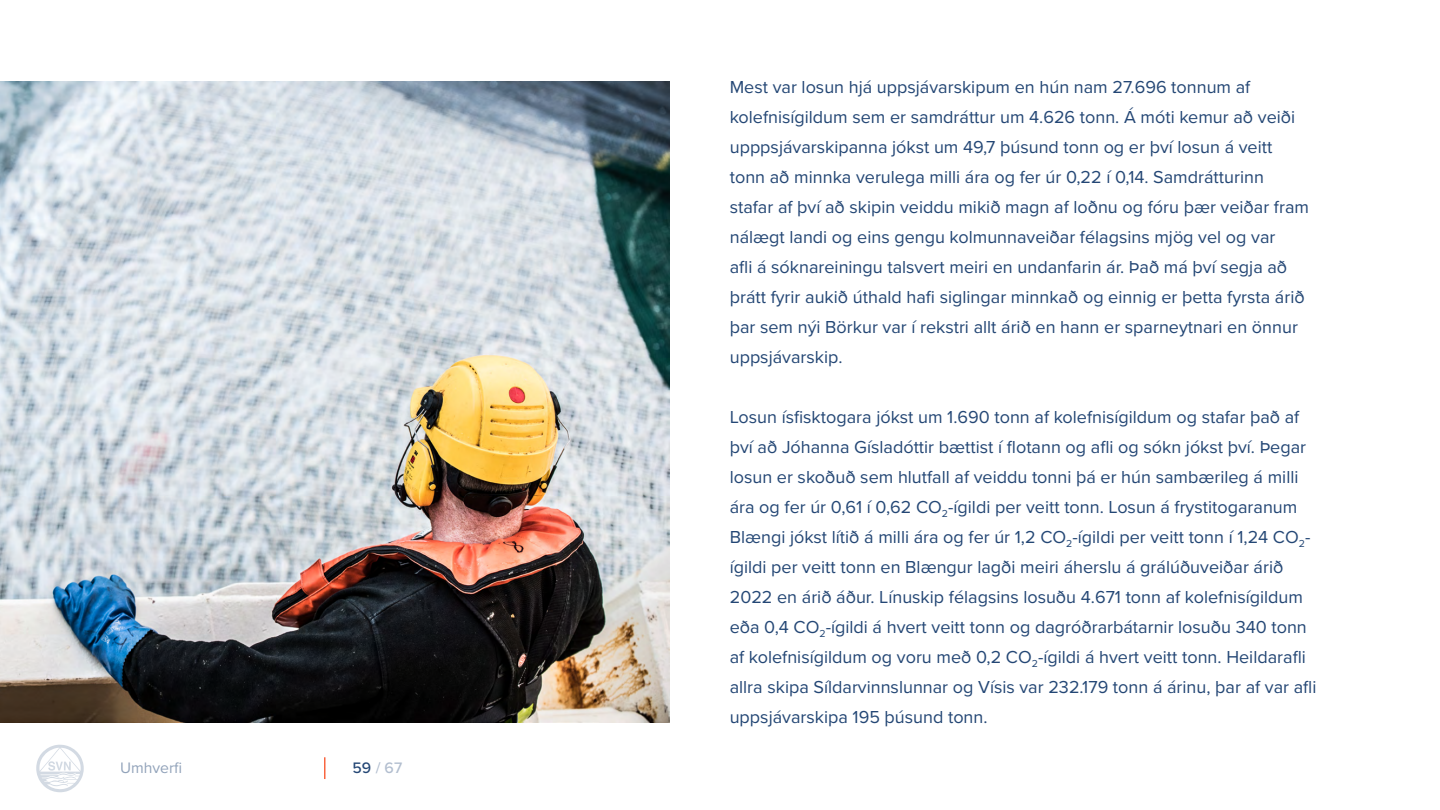
<style>
.page{position:relative;width:1440px;height:810px;background:#fff}
.page>*{position:absolute;margin:0;border:0;box-sizing:border-box;transform-origin:0 0}
.t1{font:18px/30px "Proxima Nova";color:#244775}
.t2{font:15.75px "Proxima Nova";color:#92a3ba}
.t3{font:500 15.75px "Proxima Nova";color:#b2becf}
.s1{color:#244775}
</style>
<div class="page">
<svg style="left:36px;top:745px;width:48px;height:47px"></svg>
<img style="left:0;top:82px;width:669px;height:641px">
<hr style="left:324px;top:757px;width:2px;height:22px;background:#f96641">
<p class="t2" style="left:120px;top:756px;width:64px">Umhverfi</p>
<p class="t3" style="left:352px;top:756px;width:51px"><span class="s1">59</span> / 67</p>
<p class="t1" style="left:730px;top:71px;width:581px">Mest var losun hjá uppsjávarskipum en hún nam 27.696 tonnum af kolefnisígildum sem er samdráttur um 4.626 tonn. Á móti kemur að veiði upppsjávarskipanna jókst um 49,7 þúsund tonn og er því losun á veitt tonn að minnka verulega milli ára og fer úr 0,22 í 0,14. Samdrátturinn stafar af því að skipin veiddu mikið magn af loðnu og fóru þær veiðar fram nálægt landi og eins gengu kolmunnaveiðar félagsins mjög vel og var<br>afli á sóknareiningu talsvert meiri en undanfarin ár. Það má því segja að þrátt fyrir aukið úthald hafi siglingar minnkað og einnig er þetta fyrsta árið þar sem nýi Börkur var í rekstri allt árið en hann er sparneytnari en önnur uppsjávarskip.</p>
<p class="t1" style="left:730px;top:401px;width:588px">Losun ísfisktogara jókst um 1.690 tonn af kolefnisígildum og stafar það af því að Jóhanna Gísladóttir bættist í flotann og afli og sókn jókst því. Þegar losun er skoðuð sem hlutfall af veiddu tonni þá er hún sambærileg á milli ára og fer úr 0,61 í 0,62 CO<sub>2</sub>-ígildi per veitt tonn. Losun á frystitogaranum Blængi jókst lítið á milli ára og fer úr 1,2 CO<sub>2</sub>-ígildi per veitt tonn í 1,24 CO<sub>2</sub>- ígildi per veitt tonn en Blængur lagði meiri áherslu á grálúðuveiðar árið 2022 en árið áður. Línuskip félagsins losuðu 4.671 tonn af kolefnisígildum eða 0,4 CO<sub>2</sub>-ígildi á hvert veitt tonn og dagróðrarbátarnir losuðu 340 tonn af kolefnisígildum og voru með 0,2 CO<sub>2</sub>-ígildi á hvert veitt tonn. Heildarafli allra skipa Síldarvinnslunnar og Vísis var 232.179 tonn á árinu, þar af var afli uppsjávarskipa 195 þúsund tonn.</p>
</div>
